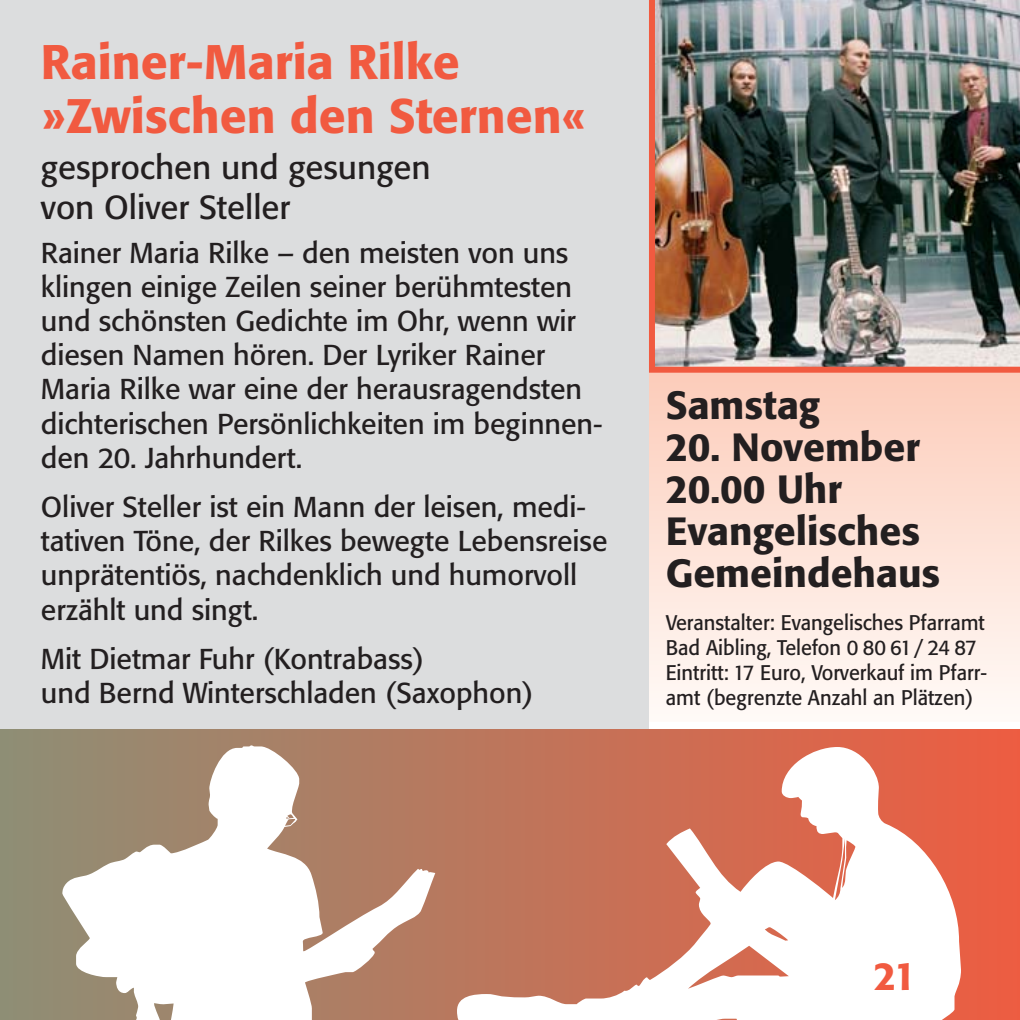
<style>
.page{position:relative;width:1020px;height:1020px;background:#dcddde}
.page>*{position:absolute;margin:0;border:0;box-sizing:border-box;transform-origin:0 0}
.t1{font:500 48px/54px "Formata";color:#f15a40}
.t2{font:500 39px/42px "Formata";color:#231f20}
.t3{font:500 39px "Formata";color:#f15a40}
.t4{font:33px/39.6px "Formata";color:#231f20}
.t5{font:28.5px/34.2px "Formata";color:#231f20}
.t6{font:21px/25.2px "Formata";color:#231f20;scale:.95 1}
</style>
<div class="page">
<div style="left:649px;top:355px;width:371px;height:367px;background:linear-gradient(to bottom,#fccab7,#fffaf7)"></div>
<div style="left:649px;top:722px;width:371px;height:16px;background:#fff"></div>
<div style="left:0;top:729px;width:1020px;height:291px;background:linear-gradient(to right,#8e8e75,#ed5d41)"></div>
<svg style="left:62px;top:745px;width:373px;height:275px;background:#d0bcaf"></svg>
<svg style="left:283px;top:818px;width:13px;height:9px"></svg>
<svg style="left:457px;top:747px;width:504px;height:273px;background:#dfa797"></svg>
<img style="left:649px;top:0;width:371px;height:373px">
<h1 class="t1" style="left:41px;top:38px;width:547px">Rainer-Maria Rilke »Zwischen den Sternen«</h1>
<p class="t4" style="left:41px;top:150px;width:391px">gesprochen und gesungen von Oliver Steller</p>
<p class="t5" style="left:41px;top:238px;width:563px">Rainer Maria Rilke – den meisten von uns klingen einige Zeilen seiner berühmtesten und schönsten Gedichte im Ohr, wenn wir diesen Namen hören. Der Lyriker Rainer Maria Rilke war eine der herausragendsten dichterischen Persönlichkeiten im beginnen&shy;den 20. Jahrhundert.</p>
<p class="t5" style="left:41px;top:492px;width:568px">Oliver Steller ist ein Mann der leisen, medi&shy;tativen Töne, der Rilkes bewegte Lebensreise unprätentiös, nachdenklich und humorvoll erzählt und singt.</p>
<p class="t5" style="left:41px;top:644px;width:494px">Mit Dietmar Fuhr (Kontrabass)<br>und Bernd Winterschladen (Saxophon)</p>
<h2 class="t2" style="left:666px;top:387px;width:156px">Samstag</h2>
<h2 class="t2" style="left:666px;top:429px;width:276px">20. November<br>20.00 Uhr<br>Evangelisches<br>Gemeindehaus</h2>
<p class="t6" style="left:666px;top:611px;width:340px">Veranstalter: Evangelisches Pfarramt Bad Aibling, Telefon 0 80 61/ 24 87<br>Eintritt: 17 Euro, Vorverkauf im Pfarr&shy;amt (begrenzte Anzahl an Plätzen)</p>
<h2 class="t3" style="left:874px;top:959px;width:44px">21</h2>
</div>
